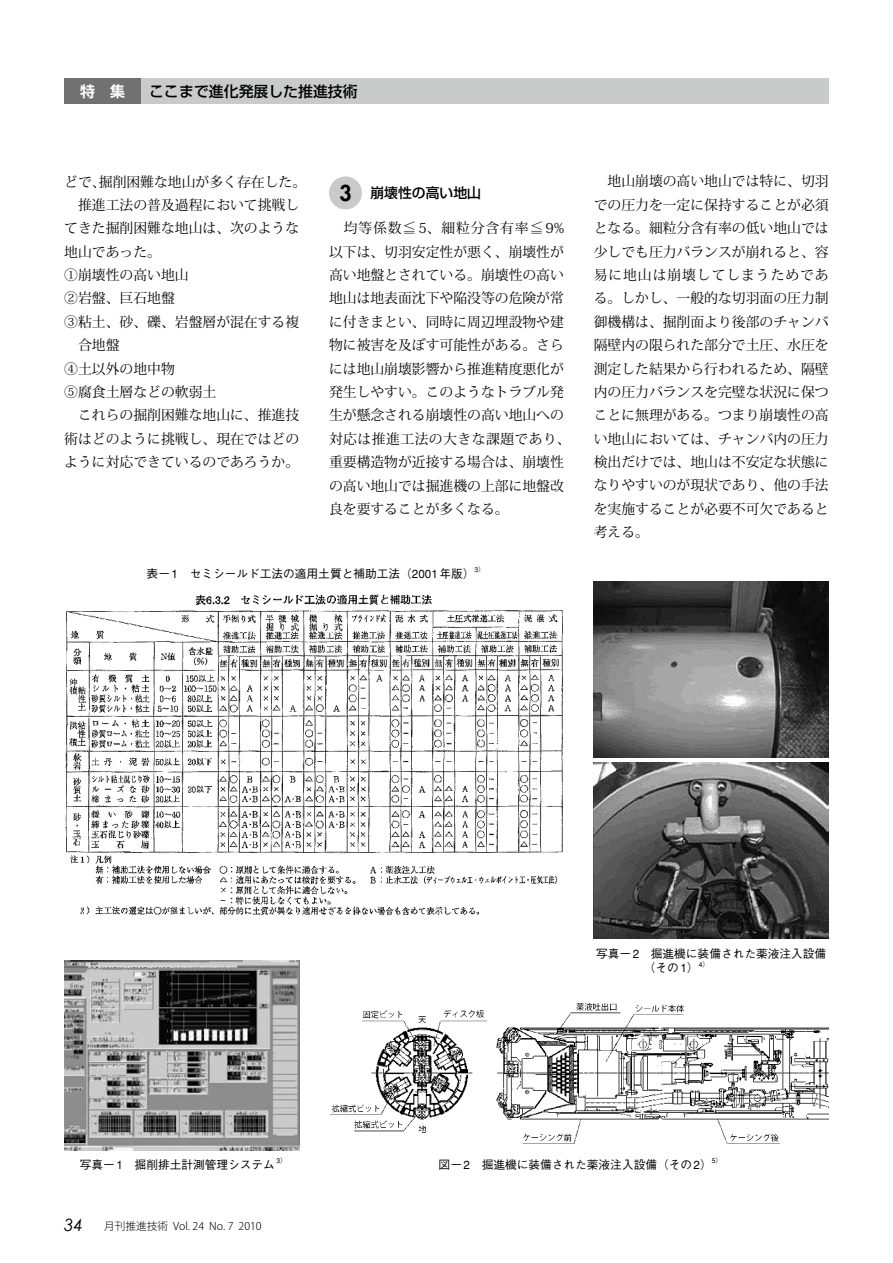
<style>
.page{position:relative;width:893px;height:1263px;background:#fff}
.page>*{position:absolute;margin:0;border:0;box-sizing:border-box;transform-origin:0 0}
.t1{font:500 14.85px "Shin Go Pro";color:#000}
.t2{font:700 14.85px "Shin Go De";color:#fff}
.t3{font:13.8px/23.4px "Koz Min Pr 6 N";color:#000}
.t4{font:500 13.8px "Shin Go Pro";color:#000}
.t5{font:500 11.7px "Gothic BBB";color:#000}
.t6{font:300 10.65px "Koz Go Pr 6 N";color:#000}
.t7{font:500 6.75px "Gothic BBB";color:#000}
.s1{font-family:"Futura";font-weight:800;font-size:21.3px}
.s2{font-family:"Century Gothic";font-weight:400;font-style:italic;font-size:16.95px}
</style>
<div class="page">
<div style="left:64px;top:79px;width:765px;height:25px;background:#c9caca"></div>
<div style="left:64px;top:79px;width:77px;height:25px;background:#727171"></div>
<div style="left:329px;top:176px;width:33px;height:33px;background:#c9caca;border-radius:50%"></div>
<img style="left:65px;top:594px;width:498px;height:322px">
<img style="left:64px;top:960px;width:235px;height:190px">
<img style="left:594px;top:582px;width:235px;height:176px">
<img style="left:594px;top:762px;width:235px;height:176px">
<img style="left:330px;top:1003px;width:499px;height:141px">
<p class="t2" style="left:80px;top:82px;width:46px">特　集</p>
<p class="t1" style="left:149px;top:79px;width:210px">ここまで進化発展した推進技術</p>
<p class="t3" style="left:64px;top:170px;width:243px">どで、掘削困難な地山が多く存在した。</p>
<p class="t3" style="left:64px;top:193px;width:236px">　推進工法の普及過程において挑戦し</p>
<p class="t3" style="left:64px;top:217px;width:236px">てきた掘削困難な地山は、次のような</p>
<p class="t3" style="left:64px;top:240px;width:98px">地山であった。</p>
<p class="t3" style="left:64px;top:264px;width:126px">①崩壊性の高い地山</p>
<p class="t3" style="left:64px;top:287px;width:112px">②岩盤、巨石地盤</p>
<p class="t3" style="left:64px;top:310px;width:236px">③粘土、砂、礫、岩盤層が混在する複</p>
<p class="t3" style="left:78px;top:334px;width:43px">合地盤</p>
<p class="t3" style="left:64px;top:357px;width:112px">④土以外の地中物</p>
<p class="t3" style="left:64px;top:380px;width:154px">⑤腐食土層などの軟弱土</p>
<p class="t3" style="left:64px;top:404px;width:236px">　これらの掘削困難な地山に、推進技</p>
<p class="t3" style="left:64px;top:427px;width:236px">術はどのように挑戦し、現在ではどの</p>
<p class="t3" style="left:64px;top:451px;width:236px">ように対応できているのであろうか。</p>
<p class="t4" style="left:339px;top:182px;width:143px"><span class="s1">3</span> 崩壊性の高い地山</p>
<p class="t3" style="left:329px;top:217px;width:243px">　均等係数≦5、細粒分含有率≦9%以下は、切羽安定性が悪く、崩壊性が高い地盤とされている。崩壊性の高い地山は地表面沈下や陥没等の危険が常に付きまとい、同時に周辺埋設物や建物に被害を及ぼす可能性がある。さらには地山崩壊影響から推進精度悪化が発生しやすい。このようなトラブル発生が懸念される崩壊性の高い地山への対応は推進工法の大きな課題であり、重要構造物が近接する場合は、崩壊性の高い地山では掘進機の上部に地盤改良を要することが多くなる。</p>
<p class="t5" style="left:147px;top:567px;width:329px">表− 1　セミシールド工法の適用土質と補助工法（2001年版）</p>
<p class="t7" style="left:474px;top:566px;width:12px">3）</p>
<p class="t3" style="left:594px;top:170px;width:236px;text-align:justify">　地山崩壊の高い地山では特に、切羽での圧力を一定に保持することが必須となる。細粒分含有率の低い地山では少しでも圧力バランスが崩れると、容易に地山は崩壊してしまうためである。しかし、一般的な切羽面の圧力制御機構は、掘削面より後部のチャンバ隔壁内の限られた部分で土圧、水圧を測定した結果から行われるため、隔壁内の圧力バランスを完璧な状況に保つことに無理がある。つまり崩壊性の高い地山においては、チャンバ内の圧力検出だけでは、地山は不安定な状態になりやすいのが現状であり、他の手法を実施することが必要不可欠であると考える。</p>
<p class="t5" style="left:596px;top:946px;width:232px">写真− 2　掘進機に装備された薬液注入設備</p>
<p class="t7" style="left:699px;top:960px;width:12px">4）</p>
<p class="t5" style="left:80px;top:1158px;width:197px">写真− 1　掘削排土計測管理システム</p>
<p class="t7" style="left:276px;top:1157px;width:12px">3）</p>
<p class="t6" style="left:64px;top:1220px;width:199px"><span class="s2">34</span> 月刊推進技術 Vol. 24 No. 7 2010</p>
<p class="t5" style="left:439px;top:1158px;width:275px">図− 2　掘進機に装備された薬液注入設備（その 2）</p>
<p class="t7" style="left:712px;top:1157px;width:12px">5）</p>
</div>
